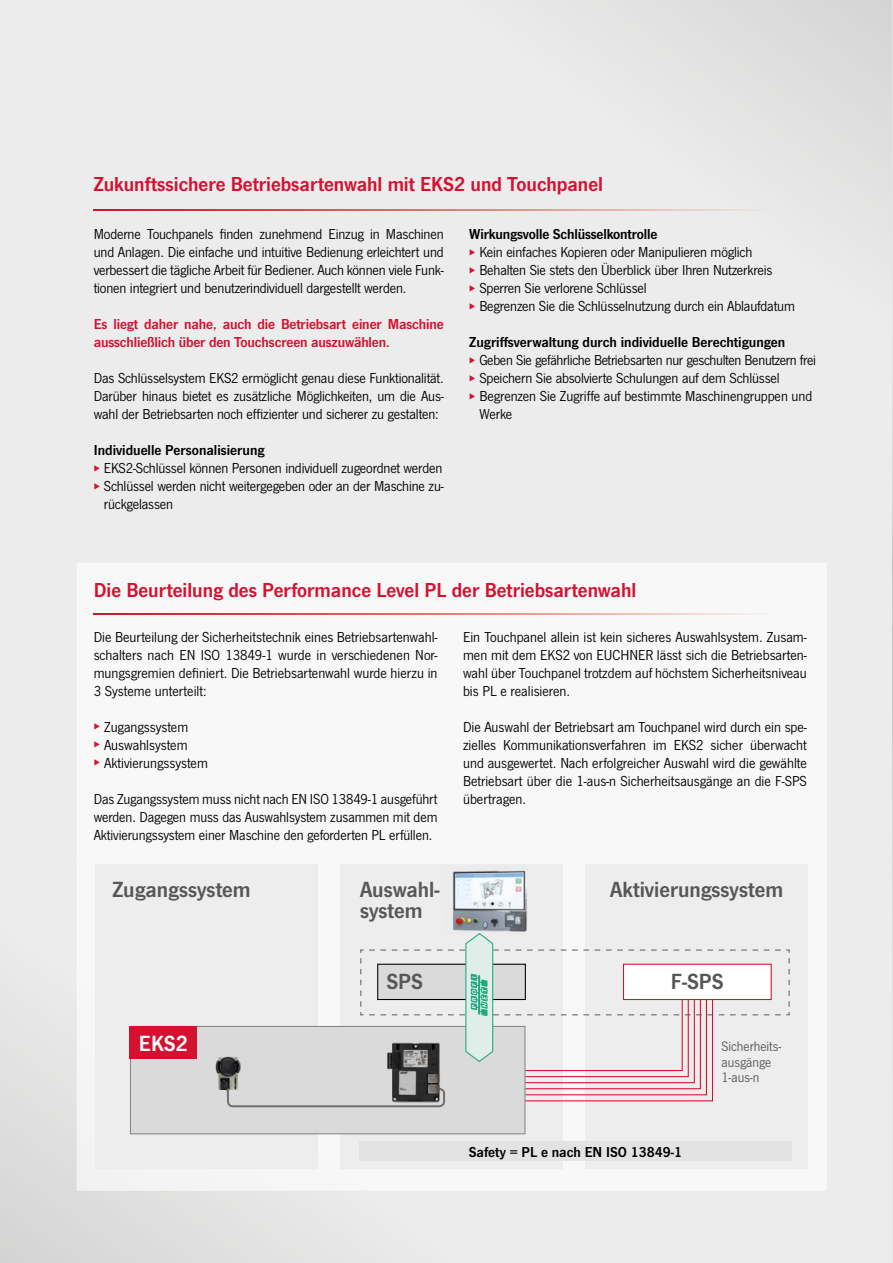
<style>
.page{position:relative;width:893px;height:1263px;background:#fff}
.page>*{position:absolute;margin:0;border:0;box-sizing:border-box;transform-origin:0 0}
.t1{font:22.8px "News Got Dem";color:#575756}
.t2{font:22.8px "News Got Dem";color:#fff}
.t3{font:21px "News Got Dem";color:#d51130}
.t4{font:15px/18px "News Got";letter-spacing:-.01em;color:#000;text-align:justify}
.t5{font:15px "News Got Dem";color:#000}
.t6{font:15px/18px "News Got Dem";letter-spacing:-.01em;color:#d51130}
.t7{font:14.25px/15.8px "News Got";color:#575756}
.s1{color:#d51130}
</style>
<div class="page">
<div style="left:0;top:0;width:100px;height:859px;background:#ececec"></div>
<img style="left:77px;top:563px;width:23px;height:296px">
<div style="left:95px;top:864px;width:223px;height:305px;background:#ededed"></div>
<div style="left:340px;top:864px;width:223px;height:305px;background:#ededed"></div>
<div style="left:585px;top:864px;width:223px;height:305px;background:#ededed"></div>
<div style="left:359px;top:1141px;width:433px;height:20px;background:#e3e3e3"></div>
<img style="left:446px;top:865px;width:81px;height:67px">
<svg style="left:130px;top:932px;width:660px;height:202px"></svg>
<img style="left:94px;top:613px;width:708px;height:2px">
<img style="left:94px;top:209px;width:708px;height:2px">
<img style="left:892px;top:579px;width:1px;height:518px">
<img style="left:892px;top:298px;width:1px;height:188px">
<img style="left:892px;top:485px;width:1px;height:94px">
<h2 class="t3" style="left:94px;top:172px;width:511px">Zukunftssichere Betriebsartenwahl mit EKS2 und Touchpanel</h2>
<p class="t4" style="left:94px;top:225px;width:352px">Moderne Touchpanels finden zunehmend Einzug in Maschinen und Anlagen. Die einfache und intuitive Bedienung erleichtert und verbessert die tägliche Arbeit für Bediener. Auch können viele Funk&shy;tionen integriert und benutzerindividuell dargestellt werden.</p>
<p class="t6" style="left:94px;top:315px;width:351px">Es liegt daher nahe, auch die Betriebsart einer Maschine ausschließlich über den Touchscreen auszuwählen.</p>
<p class="t4" style="left:94px;top:369px;width:352px">Das Schlüsselsystem EKS2 ermöglicht genau diese Funktionalität.<br>Darüber hinaus bietet es zusätzliche Möglichkeiten, um die Aus&shy;wahl der Betriebsarten noch effizienter und sicherer zu gestalten:</p>
<p class="t5" style="left:94px;top:442px;width:172px">Individuelle Personalisierung</p>
<p class="t4" style="left:94px;top:459px;width:350px"><span class="s1">◆</span> EKS2-Schlüssel können Personen individuell zugeordnet werden</p>
<p class="t4" style="left:104px;top:477px;width:341px;text-indent:-10px"><span class="s1">◆</span> Schlüssel werden nicht weitergegeben oder an der Maschine zu&shy;rückgelassen</p>
<p class="t5" style="left:469px;top:226px;width:190px">Wirkungsvolle Schlüsselkontrolle</p>
<p class="t4" style="left:469px;top:243px;width:285px"><span class="s1">◆</span> Kein einfaches Kopieren oder Manipulieren möglich</p>
<p class="t4" style="left:469px;top:261px;width:305px"><span class="s1">◆</span> Behalten Sie stets den Überblick über Ihren Nutzerkreis</p>
<p class="t4" style="left:469px;top:279px;width:179px"><span class="s1">◆</span> Sperren Sie verlorene Schlüssel</p>
<p class="t4" style="left:469px;top:297px;width:327px"><span class="s1">◆</span> Begrenzen Sie die Schlüsselnutzung durch ein Ablaufdatum</p>
<p class="t5" style="left:469px;top:334px;width:318px">Zugriffsverwaltung durch individuelle Berechtigungen</p>
<p class="t4" style="left:469px;top:351px;width:348px"><span class="s1">◆</span> Geben Sie gefährliche Betriebsarten nur geschulten Benutzern frei</p>
<p class="t4" style="left:469px;top:369px;width:312px"><span class="s1">◆</span> Speichern Sie absolvierte Schulungen auf dem Schlüssel</p>
<p class="t4" style="left:479px;top:387px;width:334px;text-indent:-10px"><span class="s1">◆</span> Begrenzen Sie Zugriffe auf bestimmte Maschinengruppen und<br>Werke</p>
<h2 class="t3" style="left:94px;top:578px;width:544px">Die Beurteilung des Performance Level PL der Betriebsartenwahl</h2>
<p class="t4" style="left:94px;top:628px;width:345px">Die Beurteilung der Sicherheitstechnik eines Betriebsartenwahl&shy;schalters nach EN ISO 13849-1 wurde in verschiedenen Nor&shy;mungsgremien definiert. Die Betriebsartenwahl wurde hierzu in 3 Systeme unterteilt:</p>
<p class="t4" style="left:94px;top:718px;width:96px"><span class="s1">◆</span> Zugangssystem</p>
<p class="t4" style="left:94px;top:736px;width:95px"><span class="s1">◆</span> Auswahlsystem</p>
<p class="t4" style="left:94px;top:754px;width:116px"><span class="s1">◆</span> Aktivierungssystem</p>
<p class="t4" style="left:94px;top:790px;width:345px">Das Zugangssystem muss nicht nach EN ISO 13849-1 ausgeführt werden. Dagegen muss das Auswahlsystem zusammen mit dem Aktivierungssystem einer Maschine den geforderten PL erfüllen.</p>
<p class="t4" style="left:463px;top:628px;width:345px">Ein Touchpanel allein ist kein sicheres Auswahlsystem. Zusam&shy;men mit dem EKS2 von EUCHNER lässt sich die Betriebsarten&shy;wahl über Touchpanel trotzdem auf höchstem Sicherheitsniveau bis PL e realisieren.</p>
<p class="t4" style="left:463px;top:718px;width:345px">Die Auswahl der Betriebsart am Touchpanel wird durch ein spe&shy;zielles Kommunikationsverfahren im EKS2 sicher überwacht und ausgewertet. Nach erfolgreicher Auswahl wird die gewählte Betriebsart über die 1-aus-n Sicherheitsausgänge an die F-SPS übertragen.</p>
<h1 class="t1" style="left:113px;top:876px;width:139px">Zugangssystem</h1>
<h1 class="t2" style="left:139px;top:1030px;width:50px">EKS2</h1>
<h1 class="t1" style="left:360px;top:876px;width:81px">Auswahl-</h1>
<h1 class="t1" style="left:610px;top:876px;width:175px">Aktivierungssystem</h1>
<h1 class="t1" style="left:360px;top:897px;width:64px">system</h1>
<h1 class="t1" style="left:386px;top:968px;width:38px">SPS</h1>
<h1 class="t1" style="left:671px;top:968px;width:54px">F-SPS</h1>
<p class="t5" style="left:469px;top:1143px;width:215px">Safety = PL e nach EN ISO 13849-1</p>
<p class="t7" style="left:722px;top:1039px;width:61px">Sicherheits&shy;ausgänge<br>1-aus-n</p>
</div>
